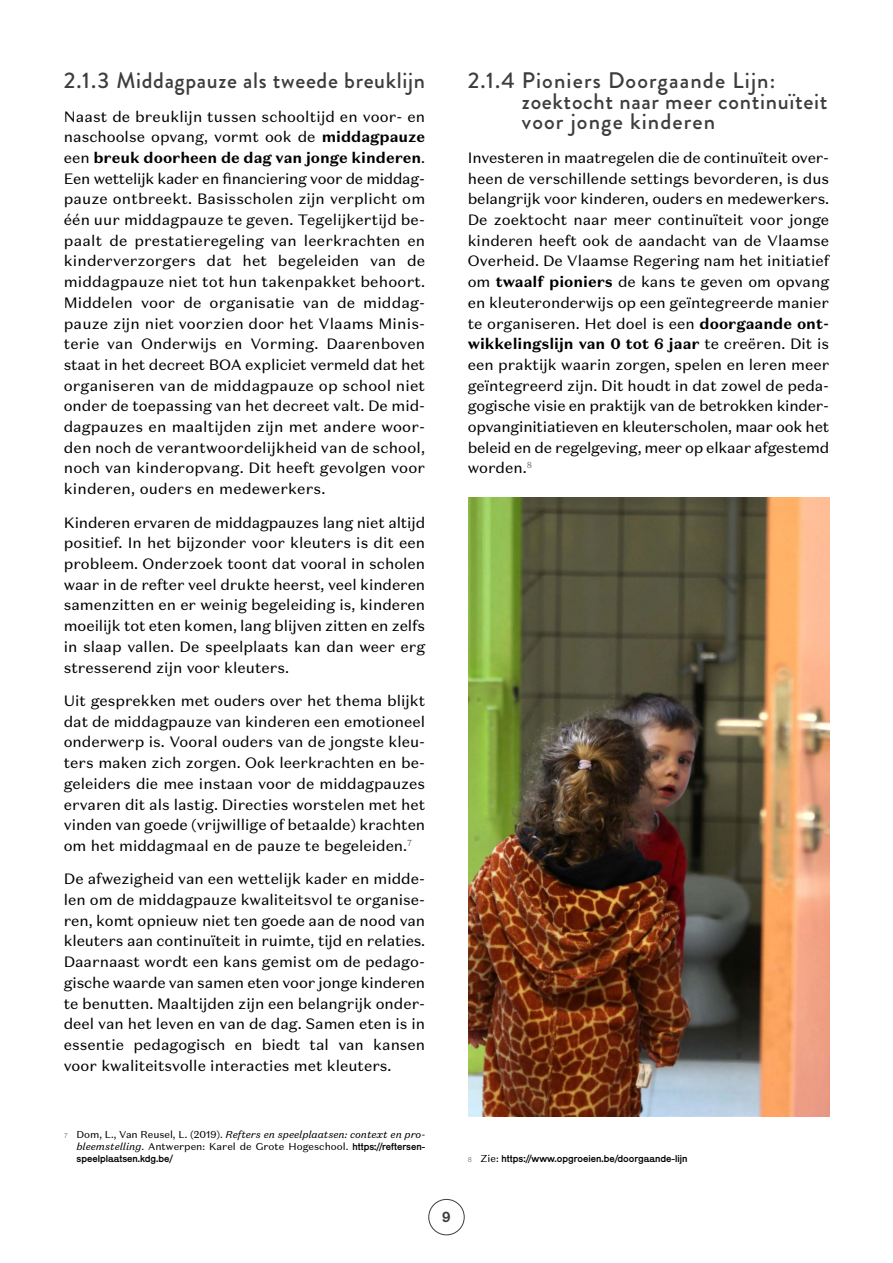
<style>
.page{position:relative;width:893px;height:1263px;background:#fff}
.page>*{position:absolute;margin:0;border:0;box-sizing:border-box;transform-origin:0 0}
.t1{font:500 22.5px/20.7px "Brandon Grotesque";letter-spacing:.05em;color:#3d3d3c}
.t2{font:500 22.5px "Brandon Grotesque";letter-spacing:.03em;color:#3d3d3c}
.t3{font:15px/20.7px "Domaine Sans Text";color:#000;text-align:justify}
.t4{font:15px "Karrik";color:#3d3d3c}
.t5{font:10.05px/12px "Domaine Sans Text";color:#000;text-align:right}
.t6{font:10.05px "Karrik";color:#000}
.s1{font-weight:700}
.s2{font-family:"Nimbus San";font-weight:300;font-size:7.5px;color:#706f6f}
.s3{font-style:italic}
.s4{font-family:"Karrik"}
.s5{font-family:"Domaine Sans Text"}
</style>
<div class="page">
<div style="left:429px;top:1199px;width:35px;height:36px;border:1px solid #3d3d3c;border-radius:50%"></div>
<img style="left:468px;top:497px;width:361px;height:619px">
<h1 class="t2" style="left:64px;top:65px;width:363px">2.1.3 Middagpauze als tweede breuklijn</h1>
<p class="t3" style="left:64px;top:106px;width:363px">Naast de breuklijn tussen schooltijd en voor- en naschoolse opvang, vormt ook de <span class="s1">middagpauze </span>een <span class="s1">breuk doorheen de dag van jonge kinderen</span>.<br>Een wettelijk kader en financiering voor de middag&shy;pauze ontbreekt. Basisscholen zijn verplicht om één uur middagpauze te geven. Tegelijkertijd be&shy;paalt de prestatieregeling van leerkrachten en kinderverzorgers dat het begeleiden van de middagpauze niet tot hun takenpakket behoort.<br>Middelen voor de organisatie van de middag&shy;pauze zijn niet voorzien door het Vlaams Minis&shy;terie van Onderwijs en Vorming. Daarenboven staat in het decreet BOA expliciet vermeld dat het organiseren van de middagpauze op school niet onder de toepassing van het decreet valt. De mid&shy;dagpauzes en maaltijden zijn met andere woor&shy;den noch de verantwoordelijkheid van de school, noch van kinderopvang. Dit heeft gevolgen voor kinderen, ouders en medewerkers.</p>
<p class="t3" style="left:64px;top:512px;width:363px">Kinderen ervaren de middagpauzes lang niet altijd positief. In het bijzonder voor kleuters is dit een probleem. Onderzoek toont dat vooral in scholen waar in de refter veel drukte heerst, veel kinderen samenzitten en er weinig begeleiding is, kinderen moeilijk tot eten komen, lang blijven zitten en zelfs in slaap vallen. De speelplaats kan dan weer erg stresserend zijn voor kleuters.</p>
<p class="t3" style="left:64px;top:690px;width:363px">Uit gesprekken met ouders over het thema blijkt dat de middagpauze van kinderen een emotioneel onderwerp is. Vooral ouders van de jongste kleu&shy;ters maken zich zorgen. Ook leerkrachten en be&shy;geleiders die mee instaan voor de middagpauzes ervaren dit als lastig. Directies worstelen met het vinden van goede (vrijwillige of betaalde) krachten om het middagmaal en de pauze te begeleiden.<sup>7</sup></p>
<p class="t3" style="left:64px;top:869px;width:363px">De afwezigheid van een wettelijk kader en midde&shy;len om de middagpauze kwaliteitsvol te organise&shy;ren, komt opnieuw niet ten goede aan de nood van kleuters aan continuïteit in ruimte, tijd en relaties.<br>Daarnaast wordt een kans gemist om de pedago&shy;gische waarde van samen eten voor jonge kinderen te benutten. Maaltijden zijn een belangrijk onder&shy;deel van het leven en van de dag. Samen eten is in essentie pedagogisch en biedt tal van kansen voor kwaliteitsvolle interacties met kleuters.</p>
<h1 class="t1" style="left:522px;top:70px;width:307px;text-indent:-54px">2.1.4 Pioniers Doorgaande Lijn: zoektocht naar meer continuïteit voor jonge kinderen</h1>
<p class="t3" style="left:468px;top:147px;width:363px">Investeren in maatregelen die de continuïteit over&shy;heen de verschillende settings bevorderen, is dus belangrijk voor kinderen, ouders en medewerkers.<br>De zoektocht naar meer continuïteit voor jonge kinderen heeft ook de aandacht van de Vlaamse Overheid. De Vlaamse Regering nam het initiatief om <span class="s1">twaalf pioniers</span> de kans te geven om opvang en kleuteronderwijs op een geïntegreerde manier te organiseren. Het doel is een <span class="s1">doorgaande ont&shy;wikkelingslijn van 0 tot 6 jaar</span> te creëren. Dit is een praktijk waarin zorgen, spelen en leren meer geïntegreerd zijn. Dit houdt in dat zowel de peda&shy;gogische visie en praktijk van de betrokken kinder&shy;opvanginitiatieven en kleuterscholen, maar ook het beleid en de regelgeving, meer op elkaar afgestemd worden.<sup>8</sup></p>
<p class="t5" style="left:64px;top:1128px;width:363px"><span class="s2">7</span> Dom, L., Van Reusel, L. (2019). <span class="s3">Refters en speelplaatsen: context en pro&shy;bleemstelling</span>. Antwerpen: Karel de Grote Hogeschool. <span class="s4">https://reftersen-</span></p>
<p class="t6" style="left:77px;top:1150px;width:98px">speelplaatsen.kdg.be/</p>
<p class="t6" style="left:468px;top:1150px;width:221px"><span class="s2">8</span> <span class="s5">Zie:</span> https://www.opgroeien.be/doorgaande-lijn</p>
<p class="t4" style="left:442px;top:1204px;width:11px">9</p>
</div>
